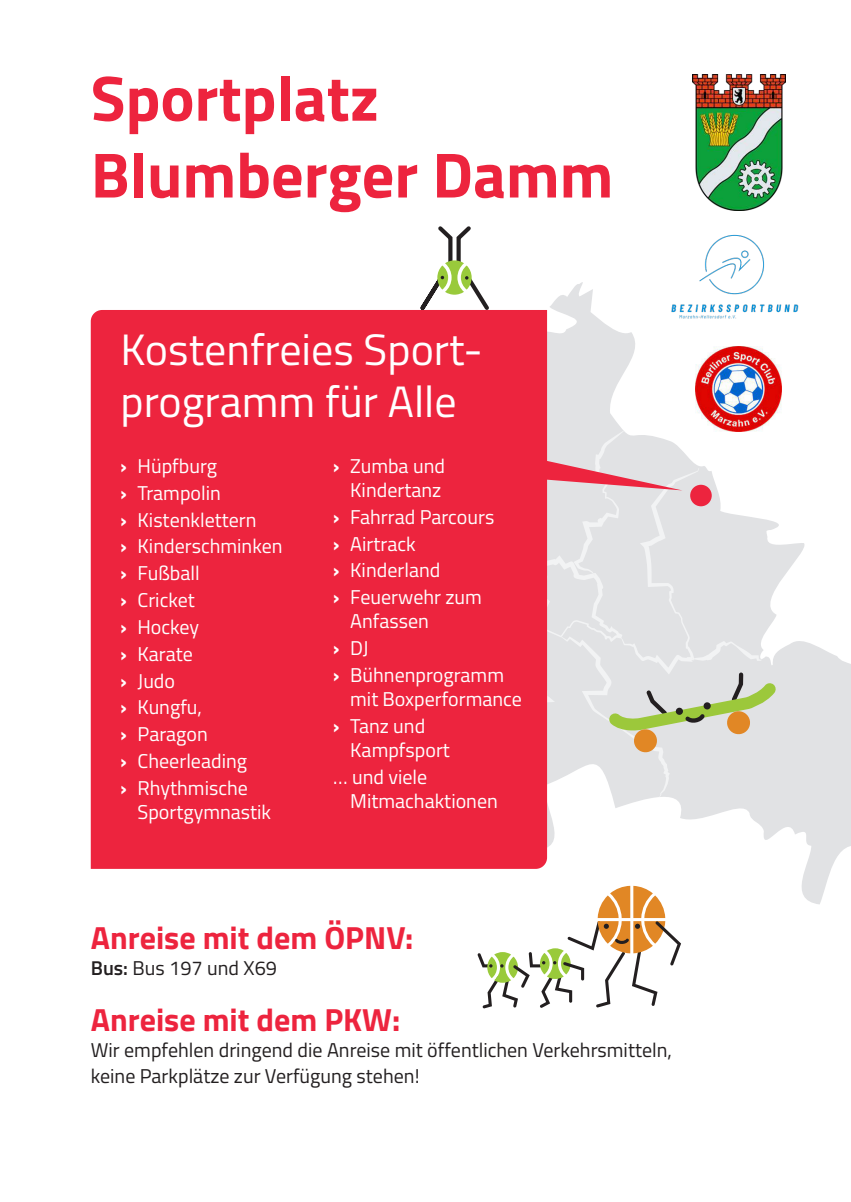
<style>
.page{position:relative;width:851px;height:1202px;background:#fff}
.page>*{position:absolute;margin:0;border:0;box-sizing:border-box;transform-origin:0 0}
.t1{font:700 64px/76.8px "Titillium Web";color:#ed243e}
.t2{font:44px/52px "Titillium";color:#fff}
.t3{font:700 32px "Titillium Web";color:#ed243e}
.t4{font:20px/26.8px "Titillium";color:#fff}
.t5{font:20px/26px "Titillium";color:#231f20}
.s1{font-weight:700}
.s2{font-weight:600}
</style>
<div class="page">
<svg style="left:547px;top:282px;width:303px;height:622px"></svg>
<svg style="left:420px;top:226px;width:69px;height:84px"></svg>
<svg style="left:477px;top:886px;width:204px;height:122px"></svg>
<div style="left:91px;top:310px;width:456px;height:559px;background:#ed243e"></div>
<svg style="left:202px;top:385px;width:574px;height:413px;background:#e96d7c"></svg>
<img style="left:695px;top:346px;width:86px;height:86px">
<img style="left:692px;top:75px;width:93px;height:135px">
<img style="left:667px;top:234px;width:145px;height:89px">
<h1 class="t1" style="left:91px;top:61px;width:524px">Sportplatz<br>Blumberger Damm</h1>
<h2 class="t2" style="left:120px;top:328px;width:364px">Kostenfreies Sport&shy;programm für Alle</h2>
<p class="t4" style="left:120px;top:454px;width:163px"><span class="s1">›</span> Hüpfburg<br><span class="s1">›</span> Trampolin<br><span class="s1">›</span> Kistenklettern<br><span class="s1">›</span> Kinderschminken <span class="s1">›</span> Fußball<br><span class="s1">›</span> Cricket<br><span class="s1">›</span> Hockey<br><span class="s1">›</span> Karate<br><span class="s1">›</span> Judo<br><span class="s1">›</span> Kungfu,<br><span class="s1">›</span> Paragon<br><span class="s1">›</span> Cheerleading<br><span class="s1">›</span> Rhythmische</p>
<p class="t4" style="left:137px;top:801px;width:135px">Sportgymnastik</p>
<p class="t4" style="left:333px;top:456px;width:113px;line-height:24px;text-align:right"><span class="s1">›</span> Zumba und<br>Kindertanz</p>
<p class="t4" style="left:333px;top:505px;width:162px"><span class="s1">›</span> Fahrrad Parcours <span class="s1">›</span> Airtrack<br><span class="s1">›</span> Kinderland<br><span class="s1">›</span> Feuerwehr zum</p>
<p class="t4" style="left:333px;top:610px;width:172px;text-indent:17px">Anfassen<br><span class="s1">›</span> DJ<br><span class="s1">›</span> Bühnenprogramm</p>
<p class="t4" style="left:333px;top:688px;width:190px;text-indent:17px">mit Boxperformance <span class="s1">›</span> Tanz und</p>
<p class="t4" style="left:333px;top:738px;width:118px;text-indent:17px">Kampfsport … und viele</p>
<p class="t4" style="left:350px;top:789px;width:149px">Mitmachaktionen</p>
<p class="t4" style="left:405px;top:586px;width:148px"><span class="s1">›</span> Bogenschießen</p>
<p class="t4" style="left:405px;top:666px;width:102px"><span class="s1">›</span> Trampolin <span class="s1">›</span> Mini-Lauf</p>
<h3 class="t3" style="left:91px;top:920px;width:324px">Anreise mit dem ÖPNV:</h3>
<p class="t5" style="left:91px;top:957px;width:188px"><span class="s2">Bus:</span> Bus 197 und X69</p>
<h3 class="t3" style="left:91px;top:1002px;width:311px">Anreise mit dem PKW:</h3>
<p class="t5" style="left:91px;top:1039px;width:582px">Wir empfehlen dringend die Anreise mit öffentlichen Verkehrsmitteln, keine Parkplätze zur Verfügung stehen!</p>
</div>
